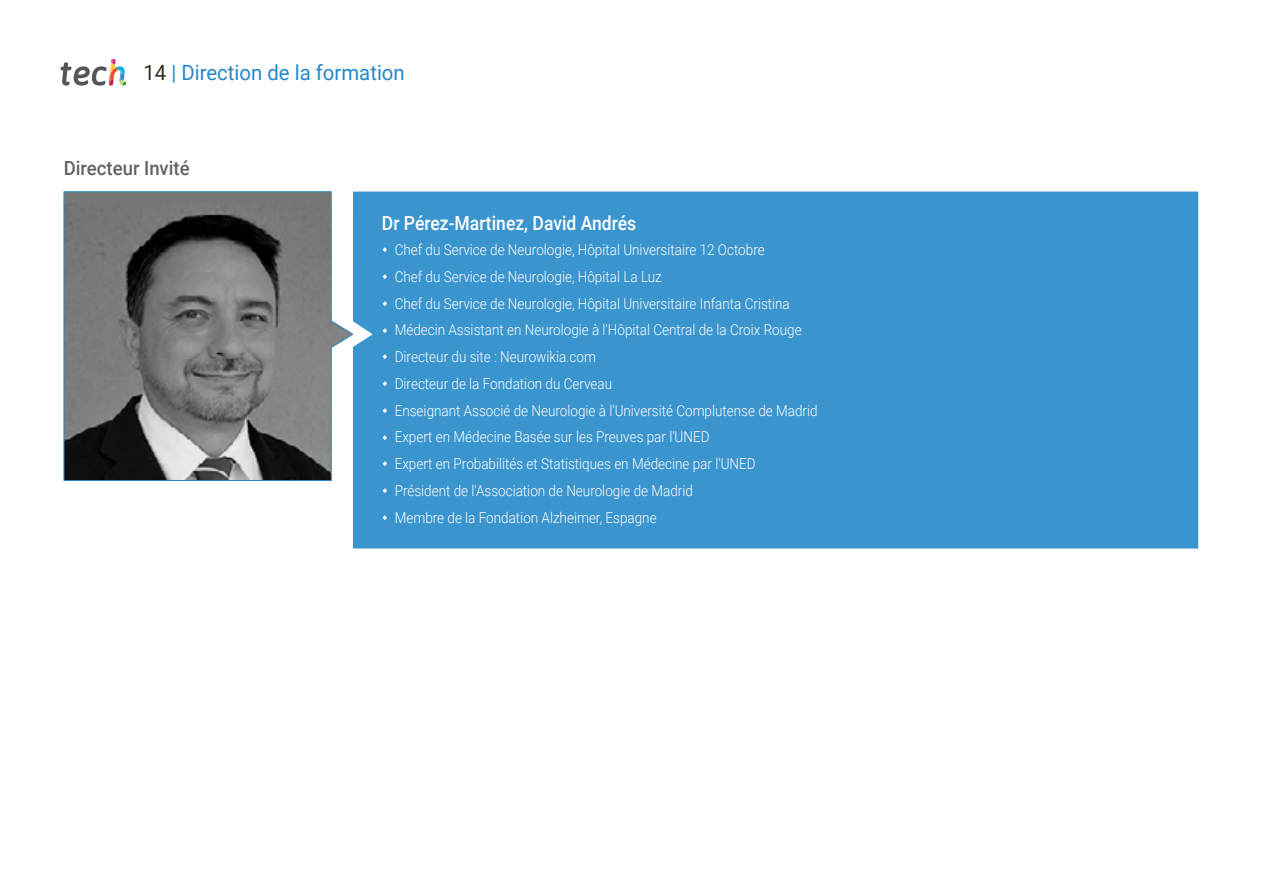
<style>
.page{position:relative;width:1263px;height:893px;background:#fff}
.page>*{position:absolute;margin:0;border:0;box-sizing:border-box;transform-origin:0 0}
.t1{font:21px "Roboto";color:#2488c9}
.t2{font:500 19.5px "Roboto";color:#fff;scale:.9 1}
.t3{font:500 19.5px "Roboto";color:#61646a;scale:.95 1}
.t4{font:300 15px/26.7px "Roboto";color:#fff;scale:.9 1}
.s1{color:#312e20}
</style>
<div class="page">
<svg style="left:61px;top:59px;width:65px;height:27px"></svg>
<div style="left:353px;top:192px;width:845px;height:357px;background:#3a94ce"></div>
<svg style="left:64px;top:191px;width:289px;height:290px;background:#767778"></svg>
<svg style="left:383px;top:247px;width:4px;height:5px"></svg>
<svg style="left:383px;top:274px;width:4px;height:5px"></svg>
<svg style="left:383px;top:301px;width:4px;height:5px"></svg>
<svg style="left:383px;top:328px;width:4px;height:5px"></svg>
<svg style="left:383px;top:354px;width:4px;height:5px"></svg>
<svg style="left:383px;top:381px;width:4px;height:5px"></svg>
<svg style="left:383px;top:408px;width:4px;height:5px"></svg>
<svg style="left:383px;top:435px;width:4px;height:5px"></svg>
<svg style="left:383px;top:461px;width:4px;height:5px"></svg>
<svg style="left:383px;top:488px;width:4px;height:5px"></svg>
<svg style="left:383px;top:515px;width:4px;height:5px"></svg>
<h1 class="t1" style="left:144px;top:57px;width:263px"><span class="s1">14</span> | Direction de la formation</h1>
<h2 class="t3" style="left:64px;top:154px;width:134px">Directeur Invité</h2>
<h2 class="t2" style="left:382px;top:209px;width:284px">Dr Pérez-Martinez, David Andrés</h2>
<p class="t4" style="left:395px;top:236px;width:471px">Chef du Service de Neurologie, Hôpital Universitaire 12 Octobre<br>Chef du Service de Neurologie, Hôpital La Luz<br>Chef du Service de Neurologie, Hôpital Universitaire Infanta Cristina Médecin Assistant en Neurologie à l'Hôpital Central de la Croix Rouge Directeur du site : Neurowikia.com<br>Directeur de la Fondation du Cerveau<br>Enseignant Associé de Neurologie à l'Université Complutense de Madrid Expert en Médecine Basée sur les Preuves par l'UNED<br>Expert en Probabilités et Statistiques en Médecine par l'UNED<br>Président de l'Association de Neurologie de Madrid<br>Membre de la Fondation Alzheimer, Espagne</p>
</div>
